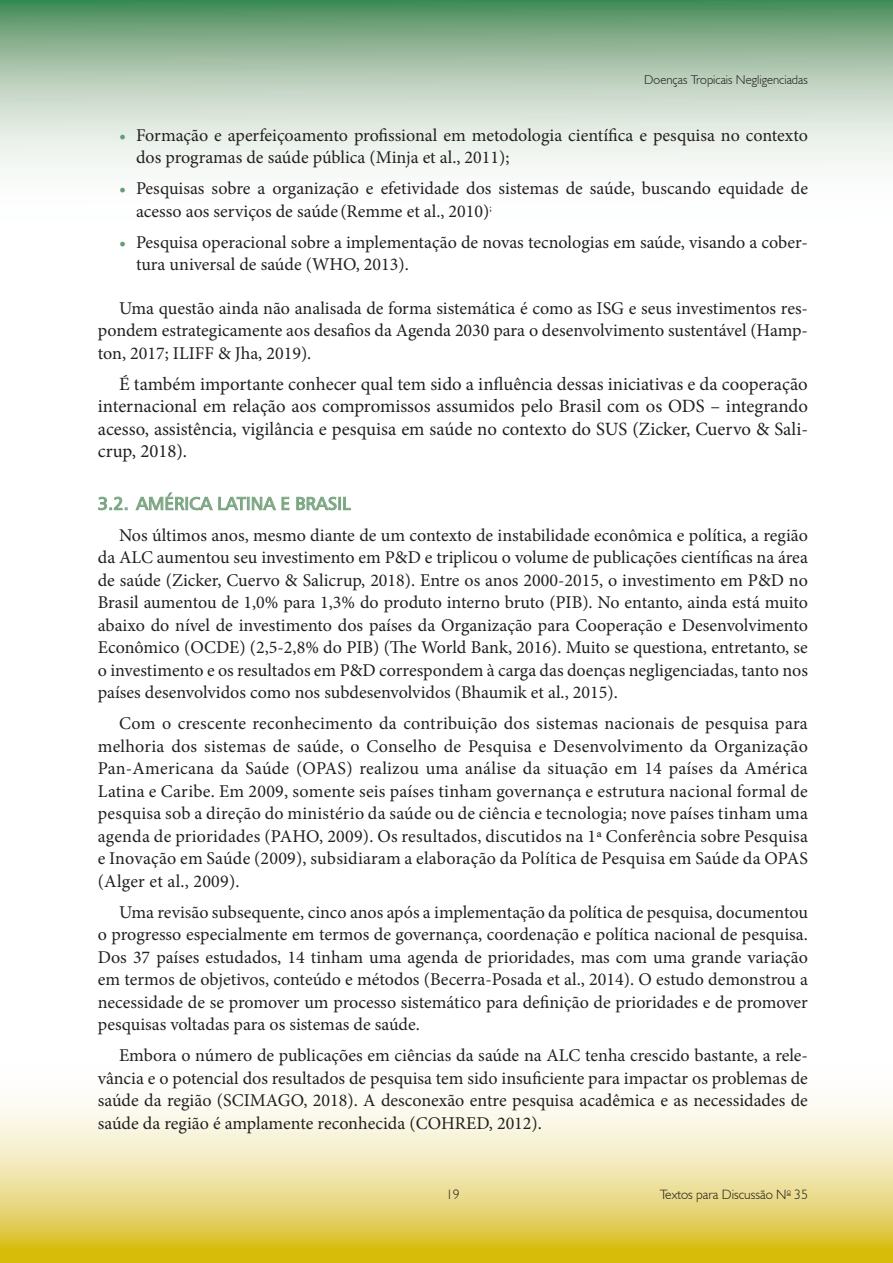
<style>
.page{position:relative;width:893px;height:1263px;background:#fff}
.page>*{position:absolute;margin:0;border:0;box-sizing:border-box;transform-origin:0 0}
.t1{font:18.75px/22.5px "Minion Pro";color:#231f20;text-align:justify}
.t2{font:18px/22.5px "Minion Pro";color:#231f20;text-align:justify}
.t3{font:18px "Humanist 777 BT Roman B";color:#7ba682}
.t4{font:300 13.5px "Humanist 521 BT";color:#231f20}
.t5{font:300 12.75px "Humanist 521 BT";color:#231f20}
.s1{color:#679c73}
</style>
<div class="page">
<svg style="left:0;top:0;width:893px;height:168px;background:#b2cbb6"></svg>
<svg style="left:0;top:1099px;width:893px;height:164px;background:#ecdf95"></svg>
<svg style="left:98px;top:497px;width:29px;height:13px"></svg>
<svg style="left:136px;top:493px;width:140px;height:18px"></svg>
<svg style="left:282px;top:497px;width:7px;height:13px"></svg>
<svg style="left:297px;top:497px;width:54px;height:13px"></svg>
<p class="t5" style="left:644px;top:72px;width:165px">Doenças Tropicais Negligenciadas</p>
<p class="t2" style="left:136px;top:124px;width:673px;text-indent:-17px"><span class="s1">•</span> Formação e aperfeiçoamento profissional em metodologia científica e pesquisa no contexto dos programas de saúde pública (Minja et al., 2011);</p>
<p class="t2" style="left:136px;top:177px;width:673px;text-indent:-17px"><span class="s1">•</span> Pesquisas sobre a organização e efetividade dos sistemas de saúde, buscando equidade de acesso aos serviços de saúde (Remme et al., 2010)<sup>;</sup></p>
<p class="t2" style="left:136px;top:231px;width:673px;text-indent:-17px"><span class="s1">•</span> Pesquisa operacional sobre a implementação de novas tecnologias em saúde, visando a cober&shy;tura universal de saúde (WHO, 2013).</p>
<p class="t2" style="left:98px;top:297px;width:712px;text-indent:21px">Uma questão ainda não analisada de forma sistemática é como as ISG e seus investimentos res&shy;pondem estrategicamente aos desafios da Agenda 2030 para o desenvolvimento sustentável (Hamp&shy;ton, 2017; ILIFF &amp; Jha, 2019).</p>
<p class="t1" style="left:98px;top:373px;width:712px;text-indent:21px">É também importante conhecer qual tem sido a influência dessas iniciativas e da cooperação internacional em relação aos compromissos assumidos pelo Brasil com os ODS – integrando acesso, assistência, vigilância e pesquisa em saúde no contexto do SUS (Zicker, Cuervo &amp; Sali&shy;crup, 2018).</p>
<p class="t3" style="left:98px;top:492px;width:254px">3.2. AMÉRICA LATINA E BRASIL</p>
<p class="t2" style="left:98px;top:524px;width:712px;text-indent:21px">Nos últimos anos, mesmo diante de um contexto de instabilidade econômica e política, a região da ALC aumentou seu investimento em P&amp;D e triplicou o volume de publicações científicas na área de saúde (Zicker, Cuervo &amp; Salicrup, 2018). Entre os anos 2000-2015, o investimento em P&amp;D no Brasil aumentou de 1,0% para 1,3% do produto interno bruto (PIB). No entanto, ainda está muito abaixo do nível de investimento dos países da Organização para Cooperação e Desenvolvimento Econômico (OCDE) (2,5-2,8% do PIB) (The World Bank, 2016). Muito se questiona, entretanto, se o investimento e os resultados em P&amp;D correspondem à carga das doenças negligenciadas, tanto nos países desenvolvidos como nos subdesenvolvidos (Bhaumik et al., 2015).</p>
<p class="t2" style="left:98px;top:712px;width:712px;text-indent:21px">Com o crescente reconhecimento da contribuição dos sistemas nacionais de pesquisa para melhoria dos sistemas de saúde, o Conselho de Pesquisa e Desenvolvimento da Organização Pan-Americana da Saúde (OPAS) realizou uma análise da situação em 14 países da América Latina e Caribe. Em 2009, somente seis países tinham governança e estrutura nacional formal de pesquisa sob a direção do ministério da saúde ou de ciência e tecnologia; nove países tinham uma agenda de prioridades (PAHO, 2009). Os resultados, discutidos na 1ª Conferência sobre Pesquisa e Inovação em Saúde (2009), subsidiaram a elaboração da Política de Pesquisa em Saúde da OPAS (Alger et al., 2009).</p>
<p class="t2" style="left:98px;top:901px;width:712px;text-indent:21px">Uma revisão subsequente, cinco anos após a implementação da política de pesquisa, documentou o progresso especialmente em termos de governança, coordenação e política nacional de pesquisa.<br>Dos 37 países estudados, 14 tinham uma agenda de prioridades, mas com uma grande variação em termos de objetivos, conteúdo e métodos (Becerra-Posada et al., 2014). O estudo demonstrou a necessidade de se promover um processo sistemático para definição de prioridades e de promover pesquisas voltadas para os sistemas de saúde.</p>
<p class="t2" style="left:98px;top:1044px;width:712px;text-indent:21px">Embora o número de publicações em ciências da saúde na ALC tenha crescido bastante, a rele&shy;vância e o potencial dos resultados de pesquisa tem sido insuficiente para impactar os problemas de saúde da região (SCIMAGO, 2018). A desconexão entre pesquisa acadêmica e as necessidades de saúde da região é amplamente reconhecida (COHRED, 2012).</p>
<p class="t4" style="left:446px;top:1186px;width:15px">19</p>
<p class="t4" style="left:660px;top:1186px;width:150px">Textos para Discussão N<sup>o</sup> 35</p>
</div>
